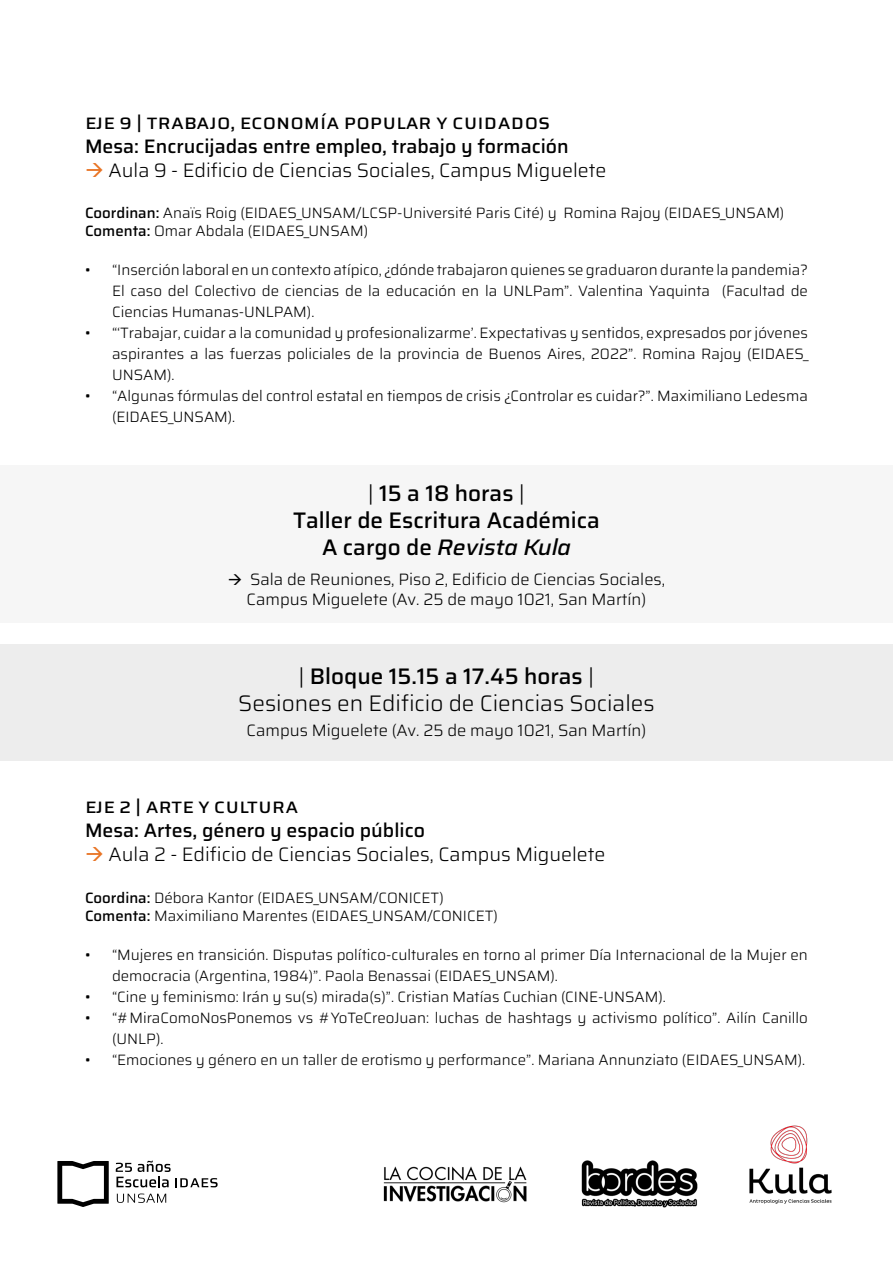
<style>
.page{position:relative;width:893px;height:1263px;background:#fff}
.page>*{position:absolute;margin:0;border:0;box-sizing:border-box;transform-origin:0 0}
.t1{font:300 22.5px/27px "Saira UNSAM";color:#000;text-align:center}
.t2{font:500 22.5px/27px "Saira UNSAM";color:#000;text-align:center}
.t3{font:300 19.5px "Saira UNSAM";color:#000}
.t4{font:500 19.5px "Saira UNSAM";color:#000}
.t5{font:19.5px "Saira UNSAM Medium SC";color:#000}
.t6{font:300 16.5px/19.8px "Saira UNSAM";color:#000;text-align:center}
.t7{font:300 15px/21px "Saira UNSAM";color:#000}
.s1{color:#e87425}
.s2{font-weight:500}
.s3{font-weight:300}
.s4{font-style:italic}
</style>
<div class="page">
<svg style="left:57px;top:1161px;width:52px;height:46px"></svg>
<svg style="left:116px;top:1161px;width:102px;height:26px"></svg>
<svg style="left:117px;top:1193px;width:49px;height:10px"></svg>
<img style="left:383px;top:1166px;width:144px;height:37px">
<img style="left:581px;top:1160px;width:117px;height:48px">
<img style="left:749px;top:1125px;width:83px;height:79px">
<div style="left:0;top:644px;width:893px;height:117px;background:#ededed"></div>
<div style="left:0;top:465px;width:893px;height:158px;background:#f6f6f6"></div>
<h2 class="t5" style="left:85px;top:111px;width:467px">EJE 9 | TRABAJO, ECONOMÍA POPULAR Y CUIDADOS</h2>
<h2 class="t4" style="left:85px;top:130px;width:485px">Mesa: Encrucijadas entre empleo, trabajo y formación</h2>
<h2 class="t3" style="left:85px;top:154px;width:523px"><span class="s1">→</span> Aula 9 - Edificio de Ciencias Sociales, Campus Miguelete</h2>
<p class="t7" style="left:85px;top:203px;width:701px;line-height:18px"><span class="s2">Coordinan:</span> Anaïs Roig (EIDAES_UNSAM/LCSP-Université Paris Cité) y Romina Rajoy (EIDAES_UNSAM)<br><span class="s2">Comenta:</span> Omar Abdala (EIDAES_UNSAM)</p>
<p class="t7" style="left:112px;top:259px;width:697px;text-align:justify;text-indent:-27px">• “Inserción laboral en un contexto atípico, ¿dónde trabajaron quienes se graduaron durante la pandemia?<br>El caso del Colectivo de ciencias de la educación en la UNLPam”. Valentina Yaquinta (Facultad de Ciencias Humanas-UNLPAM).</p>
<p class="t7" style="left:112px;top:322px;width:697px;text-align:justify;text-indent:-27px">• “‘Trabajar, cuidar a la comunidad y profesionalizarme’. Expectativas y sentidos, expresados por jóvenes aspirantes a las fuerzas policiales de la provincia de Buenos Aires, 2022”. Romina Rajoy (EIDAES_ UNSAM).</p>
<p class="t7" style="left:112px;top:385px;width:697px;text-indent:-27px">• “Algunas fórmulas del control estatal en tiempos de crisis ¿Controlar es cuidar?”. Maximiliano Ledesma (EIDAES_UNSAM).</p>
<h1 class="t2" style="left:293px;top:479px;width:308px"><span class="s3">|</span> 15 a 18 horas <span class="s3">|<br></span>Taller de Escritura Académica<br>A cargo de <span class="s4">Revista Kula</span></h1>
<p class="t6" style="left:228px;top:569px;width:439px">→ Sala de Reuniones, Piso 2, Edificio de Ciencias Sociales,<br>Campus Miguelete (Av. 25 de mayo 1021, San Martín)</p>
<h1 class="t1" style="left:238px;top:662px;width:418px">| <span class="s2">Bloque 15.15 a 17.45 horas</span> |<br>Sesiones en Edificio de Ciencias Sociales</h1>
<p class="t6" style="left:247px;top:720px;width:401px">Campus Miguelete (Av. 25 de mayo 1021, San Martín)</p>
<h2 class="t5" style="left:85px;top:794px;width:215px">EJE 2 | ARTE Y CULTURA</h2>
<h2 class="t4" style="left:85px;top:814px;width:341px">Mesa: Artes, género y espacio público</h2>
<h2 class="t3" style="left:85px;top:838px;width:522px"><span class="s1">→</span> Aula 2 - Edificio de Ciencias Sociales, Campus Miguelete</h2>
<p class="t7" style="left:85px;top:888px;width:414px;line-height:18px"><span class="s2">Coordina:</span> Débora Kantor (EIDAES_UNSAM/CONICET)<br><span class="s2">Comenta:</span> Maximiliano Marentes (EIDAES_UNSAM/CONICET)</p>
<p class="t7" style="left:112px;top:943px;width:697px;text-indent:-27px">• “Mujeres en transición. Disputas político-culturales en torno al primer Día Internacional de la Mujer en democracia (Argentina, 1984)”. Paola Benassai (EIDAES_UNSAM).</p>
<p class="t7" style="left:85px;top:985px;width:582px">• “Cine y feminismo: Irán y su(s) mirada(s)”. Cristian Matías Cuchian (CINE-UNSAM).</p>
<p class="t7" style="left:112px;top:1006px;width:697px;text-indent:-27px">• “#MiraComoNosPonemos vs #YoTeCreoJuan: luchas de hashtags y activismo político”. Ailín Canillo (UNLP).</p>
<p class="t7" style="left:85px;top:1048px;width:722px">• “Emociones y género en un taller de erotismo y performance”. Mariana Annunziato (EIDAES_UNSAM).</p>
</div>
